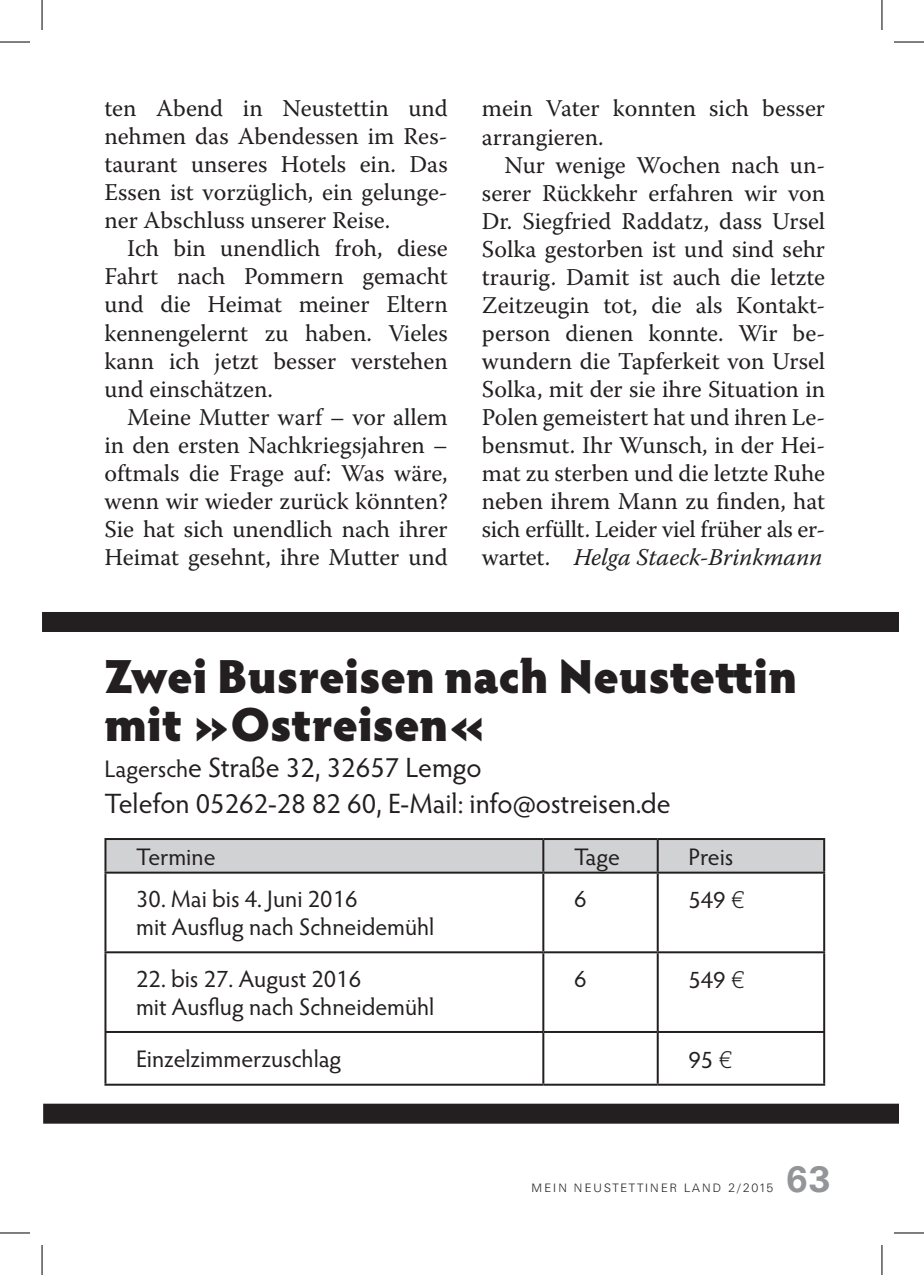
<style>
.page{position:relative;width:924px;height:1275px;background:#fff}
.page>*{position:absolute;margin:0;border:0;box-sizing:border-box;transform-origin:0 0}
.t1{font:900 48px/48px "Hypatia Sans Pro";letter-spacing:-.005em;color:#231f20}
.t2{font:700 36px "Univers BQ";color:#939598}
.t3{font:28px/36px "Hypatia Sans Pro";color:#231f20}
.t4{font:24px/28px "Warnock Pro";letter-spacing:-.005em;color:#231f20;text-align:justify}
.t5{font:24px/28px "Hypatia Sans Pro";color:#231f20}
.t6{font:300 12px "Univers BQ";letter-spacing:.17em;color:#231f20}
.s1{font-style:italic}
.s2{font-size:24px}
.s3{font-family:"LT Euro Money"}
</style>
<div class="page">
<div style="left:106px;top:840px;width:716px;height:31px;background:#d1d2d4"></div>
<hr style="left:104px;top:838px;width:439px;height:2px;background:#231f20">
<hr style="left:104px;top:840px;width:2px;height:31px;background:#231f20">
<hr style="left:543px;top:838px;width:114px;height:2px;background:#231f20">
<hr style="left:542px;top:840px;width:2px;height:31px;background:#231f20">
<hr style="left:657px;top:838px;width:167px;height:2px;background:#231f20">
<hr style="left:656px;top:840px;width:2px;height:31px;background:#231f20">
<hr style="left:822px;top:840px;width:2px;height:31px;background:#231f20">
<hr style="left:104px;top:871px;width:439px;height:2px;background:#231f20">
<hr style="left:104px;top:873px;width:2px;height:78px;background:#231f20">
<hr style="left:543px;top:871px;width:114px;height:2px;background:#231f20">
<hr style="left:542px;top:873px;width:2px;height:78px;background:#231f20">
<hr style="left:657px;top:871px;width:167px;height:2px;background:#231f20">
<hr style="left:656px;top:873px;width:2px;height:78px;background:#231f20">
<hr style="left:822px;top:873px;width:2px;height:78px;background:#231f20">
<hr style="left:104px;top:951px;width:439px;height:2px;background:#231f20">
<hr style="left:104px;top:953px;width:2px;height:78px;background:#231f20">
<hr style="left:543px;top:951px;width:114px;height:2px;background:#231f20">
<hr style="left:542px;top:953px;width:2px;height:78px;background:#231f20">
<hr style="left:657px;top:951px;width:167px;height:2px;background:#231f20">
<hr style="left:656px;top:953px;width:2px;height:78px;background:#231f20">
<hr style="left:822px;top:953px;width:2px;height:78px;background:#231f20">
<hr style="left:104px;top:1031px;width:439px;height:2px;background:#231f20">
<hr style="left:104px;top:1033px;width:2px;height:50px;background:#231f20">
<hr style="left:543px;top:1031px;width:114px;height:2px;background:#231f20">
<hr style="left:542px;top:1033px;width:2px;height:50px;background:#231f20">
<hr style="left:657px;top:1031px;width:167px;height:2px;background:#231f20">
<hr style="left:656px;top:1033px;width:2px;height:50px;background:#231f20">
<hr style="left:822px;top:1033px;width:2px;height:50px;background:#231f20">
<hr style="left:104px;top:1083px;width:439px;height:2px;background:#231f20">
<hr style="left:543px;top:1083px;width:114px;height:2px;background:#231f20">
<hr style="left:657px;top:1083px;width:167px;height:2px;background:#231f20">
<div style="left:42px;top:612px;width:856px;height:20px;background:#231f20"></div>
<div style="left:43px;top:1103px;width:855px;height:20px;background:#231f20"></div>
<hr style="left:0;top:42px;width:30px;height:1px;background:#000">
<hr style="left:893px;top:42px;width:30px;height:1px;background:#000">
<hr style="left:0;top:1232px;width:30px;height:1px;background:#000">
<hr style="left:893px;top:1232px;width:30px;height:1px;background:#000">
<hr style="left:42px;top:0;width:1px;height:30px;background:#000">
<hr style="left:42px;top:1245px;width:1px;height:30px;background:#000">
<hr style="left:881px;top:0;width:1px;height:30px;background:#000">
<hr style="left:881px;top:1245px;width:1px;height:30px;background:#000">
<p class="t4" style="left:104px;top:94px;width:344px">ten Abend in Neustettin und nehmen das Abendessen im Res&shy;taurant unseres Hotels ein. Das Essen ist vorzüglich, ein gelunge&shy;ner Abschluss unserer Reise.</p>
<p class="t4" style="left:104px;top:234px;width:345px;text-indent:23px">Ich bin unendlich froh, diese Fahrt nach Pommern gemacht und die Heimat meiner Eltern kennengelernt zu haben. Vieles kann ich jetzt besser verstehen und einschätzen.</p>
<p class="t4" style="left:104px;top:402px;width:345px;text-indent:23px">Meine Mutter warf – vor allem in den ersten Nachkriegsjahren – oftmals die Frage auf: Was wäre, wenn wir wieder zurück könnten?<br>Sie hat sich unendlich nach ihrer Heimat gesehnt, ihre Mutter und</p>
<p class="t4" style="left:481px;top:94px;width:344px">mein Vater konnten sich besser arrangieren.</p>
<p class="t4" style="left:481px;top:150px;width:345px;text-indent:23px">Nur wenige Wochen nach un&shy;serer Rückkehr erfahren wir von Dr. Siegfried Raddatz, dass Ursel Solka gestorben ist und sind sehr traurig. Damit ist auch die letzte Zeitzeugin tot, die als Kontakt&shy;person dienen konnte. Wir be&shy;wundern die Tapferkeit von Ursel Solka, mit der sie ihre Situation in Polen gemeistert hat und ihren Le&shy;bensmut. Ihr Wunsch, in der Hei&shy;mat zu sterben und die letzte Ruhe neben ihrem Mann zu finden, hat sich erfüllt. Leider viel früher als er&shy;wartet. <span class="s1">Helga Staeck-Brinkmann</span></p>
<h1 class="t1" style="left:104px;top:650px;width:694px">Zwei Busreisen nach Neustettin mit »Ostreisen«</h1>
<p class="t3" style="left:104px;top:748px;width:567px"><span class="s2">Lagersch</span>e Straße 32, 32657 Lemgo<br>Telefon 05262-28 82 60, E-Mail: info@ostreisen.de</p>
<p class="t5" style="left:136px;top:841px;width:81px">Termine</p>
<p class="t5" style="left:573px;top:841px;width:47px">Tage</p>
<p class="t5" style="left:688px;top:841px;width:46px">Preis</p>
<p class="t5" style="left:136px;top:884px;width:300px">30. Mai bis 4. Juni 2016<br>mit Ausflug nach Schneidemühl</p>
<p class="t5" style="left:573px;top:884px;width:14px">6</p>
<p class="t5" style="left:688px;top:885px;width:57px">549 <span class="s3">O</span></p>
<p class="t5" style="left:136px;top:964px;width:300px">22. bis 27. August 2016<br>mit Ausflug nach Schneidemühl</p>
<p class="t5" style="left:573px;top:964px;width:14px">6</p>
<p class="t5" style="left:688px;top:965px;width:57px">549 <span class="s3">O</span></p>
<p class="t5" style="left:136px;top:1043px;width:207px">Einzelzimmerzuschlag</p>
<p class="t5" style="left:688px;top:1044px;width:45px">95 <span class="s3">O</span></p>
<p class="t6" style="left:531px;top:1180px;width:243px">MEIN N EUSTETTINER LAND 2/2015</p>
<h2 class="t2" style="left:785px;top:1158px;width:46px">63</h2>
</div>
